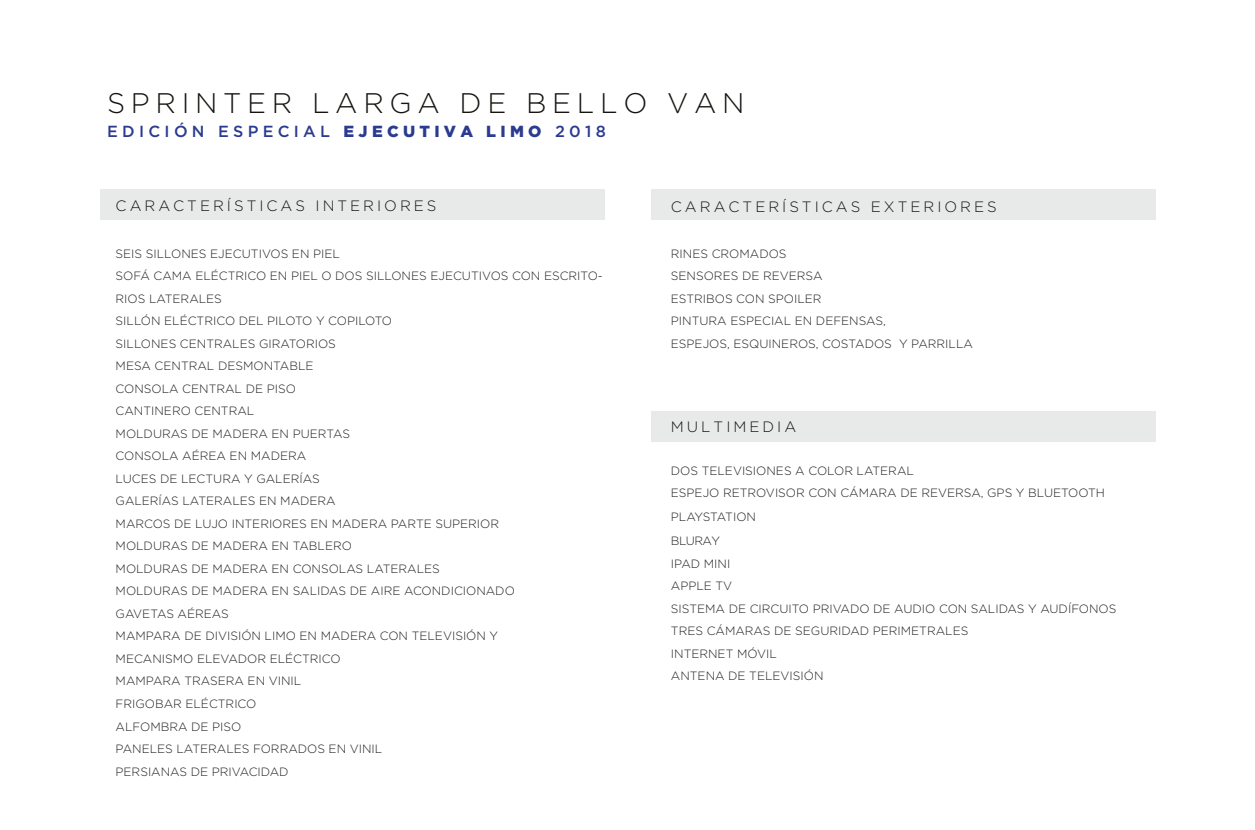
<style>
.page{position:relative;width:1255px;height:830px;background:#fff}
.page>*{position:absolute;margin:0;border:0;box-sizing:border-box;transform-origin:0 0}
.t1{font:300 28.35px "Gotham";letter-spacing:.2em;color:#161410}
.t2{font:500 16.05px "Gotham";letter-spacing:.27em;color:#2a3b90}
.t3{font:300 15px "Gotham";letter-spacing:.2em;color:#161410}
.t4{font:300 12px/22.5px "Gotham";color:#211d1e}
.t5{font:300 12px/24px "Gotham";letter-spacing:-.045em;color:#211d1e}
.s1{font-weight:900}
</style>
<div class="page">
<div style="left:100px;top:189px;width:504px;height:31px;background:#e8e9e9"></div>
<div style="left:651px;top:189px;width:504px;height:31px;background:#e8e9e9"></div>
<div style="left:651px;top:411px;width:504px;height:31px;background:#e8e9e9"></div>
<h1 class="t1" style="left:107px;top:85px;width:639px">SPRINTER LARGA DE BELLO VAN</h1>
<h2 class="t2" style="left:107px;top:121px;width:500px">EDICIÓN ESPECIAL <span class="s1">EJECUTIVA LIMO</span> 2018</h2>
<p class="t3" style="left:116px;top:196px;width:322px">CARACTERÍSTICAS INTERIORES</p>
<p class="t3" style="left:671px;top:197px;width:327px">CARACTERÍSTICAS EXTERIORES</p>
<p class="t4" style="left:116px;top:241px;width:488px">SEIS SILLONES EJECUTIVOS EN PIEL<br>SOFÁ CAMA ELÉCTRICO EN PIEL O DOS SILLONES EJECUTIVOS CON ESCRITO-<br>RIOS LATERALES<br>SILLÓN ELÉCTRICO DEL PILOTO Y COPILOTO<br>SILLONES CENTRALES GIRATORIOS<br>MESA CENTRAL DESMONTABLE<br>CONSOLA CENTRAL DE PISO<br>CANTINERO CENTRAL<br>MOLDURAS DE MADERA EN PUERTAS<br>CONSOLA AÉREA EN MADERA<br>LUCES DE LECTURA Y GALERÍAS<br>GALERÍAS LATERALES EN MADERA<br>MARCOS DE LUJO INTERIORES EN MADERA PARTE SUPERIOR<br>MOLDURAS DE MADERA EN TABLERO<br>MOLDURAS DE MADERA EN CONSOLAS LATERALES<br>MOLDURAS DE MADERA EN SALIDAS DE AIRE ACONDICIONADO<br>GAVETAS AÉREAS<br>MAMPARA DE DIVISIÓN LIMO EN MADERA CON TELEVISIÓN Y<br>MECANISMO ELEVADOR ELÉCTRICO<br>MAMPARA TRASERA EN VINIL<br>FRIGOBAR ELÉCTRICO<br>ALFOMBRA DE PISO<br>PANELES LATERALES FORRADOS EN VINIL<br>PERSIANAS DE PRIVACIDAD</p>
<p class="t4" style="left:671px;top:241px;width:303px">RINES CROMADOS<br>SENSORES DE REVERSA<br>ESTRIBOS CON SPOILER<br>PINTURA ESPECIAL EN DEFENSAS,<br>ESPEJOS, ESQUINEROS, COSTADOS Y PARRILLA</p>
<p class="t3" style="left:671px;top:417px;width:127px">MULTIMEDIA</p>
<p class="t4" style="left:671px;top:458px;width:435px">DOS TELEVISIONES A COLOR LATERAL<br>ESPEJO RETROVISOR CON CÁMARA DE REVERSA, GPS Y BLUETOOTH</p>
<p class="t5" style="left:671px;top:504px;width:87px">PLAYSTATION<br>BLURAY</p>
<p class="t4" style="left:671px;top:551px;width:447px">IPAD MINI<br>APPLE TV<br>SISTEMA DE CIRCUITO PRIVADO DE AUDIO CON SALIDAS Y AUDÍFONOS<br>TRES CÁMARAS DE SEGURIDAD PERIMETRALES<br>INTERNET MÓVIL<br>ANTENA DE TELEVISIÓN</p>
</div>
